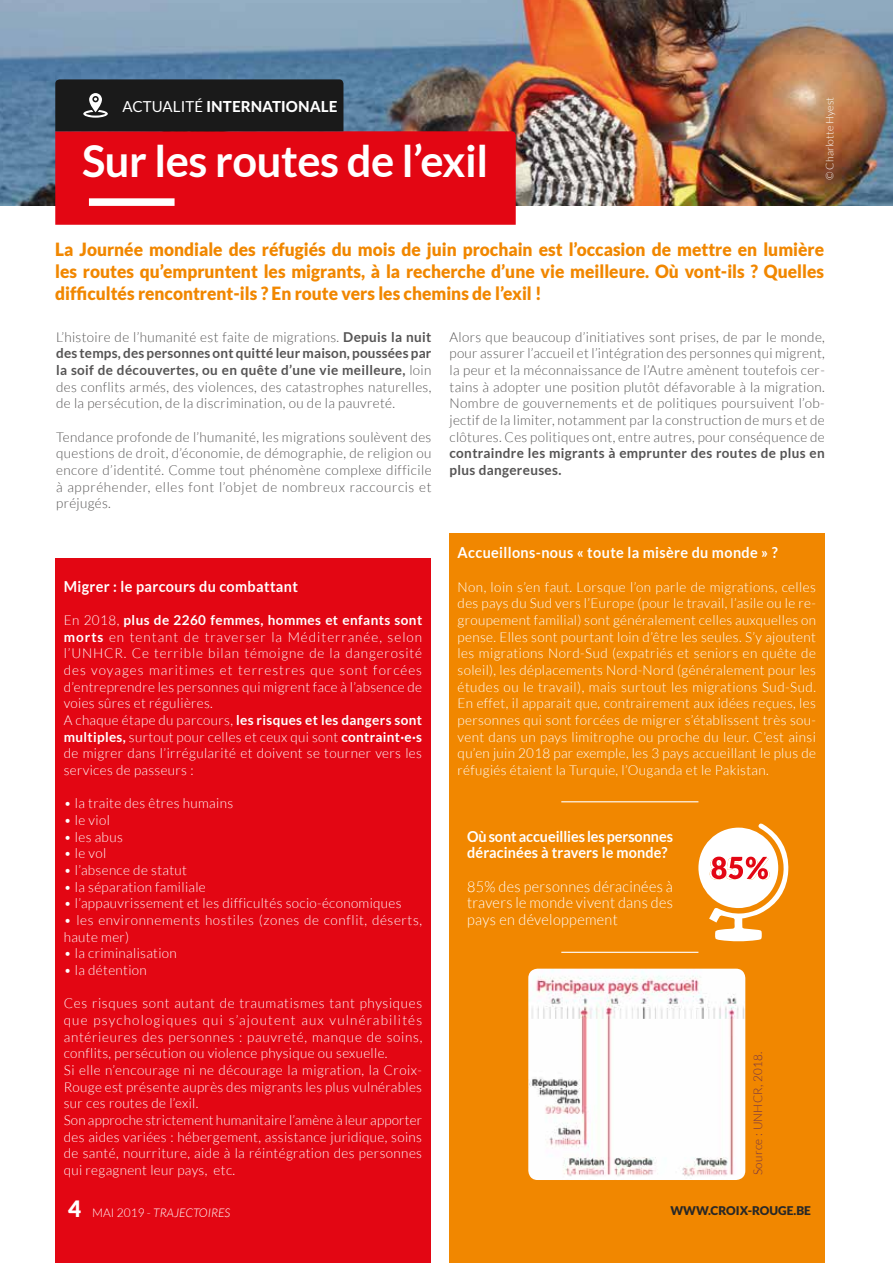
<style>
.page{position:relative;width:893px;height:1263px;background:#fff}
.page>*{position:absolute;margin:0;border:0;box-sizing:border-box;transform-origin:0 0}
.t1{font:700 43.95px "Lato";letter-spacing:-.01em;color:#fff}
.t2{font:900 18.15px/21.8px "Lato";color:#f18700;text-align:justify;scale:.95 1}
.t3{font:300 15.15px/16.6px "Lato";letter-spacing:.025em;color:#fff;text-align:justify;scale:.95 1}
.t4{font:700 15.15px "Lato";letter-spacing:.025em;color:#fff;scale:.95 1}
.t5{font:700 15.15px/16.6px "Lato";letter-spacing:-.005em;color:#fff;scale:.95 1}
.t6{font:800 15.15px "Lato";letter-spacing:.01em;color:#fff}
.t7{font:300 13.65px/16.6px "Lato";letter-spacing:.025em;color:#fff}
.t8{font:300 13.65px/16.6px "Lato";letter-spacing:.025em;color:#555454;text-align:justify}
.t9{font:700 13.65px/16.6px "Lato";letter-spacing:.025em;color:#555454}
.t10{font:300 13.65px/16.6px "Lato";letter-spacing:.05em;color:#fff}
.t11{font:italic 300 12px "Lato";color:#fff}
.t12{font:300 12px "Lato";letter-spacing:.025em;color:#6e304a}
.t13{font:900 12px "Lato";color:#282827}
.t14{font:300 10.5px "Lato";color:#fff}
.s1{font-weight:400}
.s2{font-weight:700}
.s3{font-weight:900;font-style:normal;font-size:22.5px}
.s4{font-style:normal}
</style>
<div class="page">
<img style="left:0;top:0;width:893px;height:206px">
<div style="left:55px;top:558px;width:376px;height:705px;background:#e30613"></div>
<div style="left:449px;top:534px;width:375px;height:729px;background:#f18700"></div>
<svg style="left:55px;top:79px;width:461px;height:146px;background:#a81b23"></svg>
<img style="left:528px;top:969px;width:217px;height:211px">
<svg style="left:698px;top:823px;width:91px;height:119px"></svg>
<hr style="left:561px;top:801px;width:137px;height:1px;background:#fff">
<hr style="left:561px;top:952px;width:137px;height:1px;background:#fff">
<p class="t6" style="left:122px;top:95px;width:216px"><span class="s1">ACTUALITÉ</span> INTERNATIONALE</p>
<p class="t14" style="left:824px;top:180px;width:85px;rotate:-90deg">© Charlotte Hyest</p>
<h1 class="t1" style="left:82px;top:136px;width:408px">Sur les routes de l’exil</h1>
<p class="t2" style="left:55px;top:239px;width:811px">La Journée mondiale des réfugiés du mois de juin prochain est l’occasion de mettre en lumière les routes qu’empruntent les migrants, à la recherche d’une vie meilleure. Où vont-ils ? Quelles difficultés rencontrent-ils ? En route vers les chemins de l’exil !</p>
<p class="t8" style="left:56px;top:329px;width:377px">L’histoire de l’humanité est faite de migrations. <span class="s2">Depuis la nuit des temps, des personnes ont quitté leur maison, poussées par la soif de découvertes, ou en quête d’une vie meilleure,</span> loin des conflits armés, des violences, des catastrophes naturelles, de la persécution, de la discrimination, ou de la pauvreté.</p>
<p class="t8" style="left:56px;top:429px;width:377px">Tendance profonde de l’humanité, les migrations soulèvent des questions de droit, d’économie, de démographie, de religion ou encore d’identité. Comme tout phénomène complexe difficile à appréhender, elles font l’objet de nombreux raccourcis et préjugés.</p>
<p class="t8" style="left:450px;top:329px;width:377px">Alors que beaucoup d’initiatives sont prises, de par le monde, pour assurer l’accueil et l’intégration des personnes qui migrent, la peur et la méconnaissance de l’Autre amènent toutefois cer&shy;tains à adopter une position plutôt défavorable à la migration.<br>Nombre de gouvernements et de politiques poursuivent l’ob&shy;jectif de la limiter, notamment par la construction de murs et de clôtures. Ces politiques ont, entre autres, pour conséquence de</p>
<p class="t9" style="left:450px;top:445px;width:377px">contraindre les migrants à emprunter des routes de plus en plus dangereuses.</p>
<p class="t4" style="left:64px;top:578px;width:248px">Migrer : le parcours du combattant</p>
<p class="t7" style="left:64px;top:612px;width:360px">En 2018, <span class="s2">plus de 2260 femmes, hommes et enfants sont morts</span> en tentant de traverser la Méditerranée, selon l’UNHCR. Ce terrible bilan témoigne de la dangerosité des voyages maritimes et terrestres que sont forcées d’entreprendre les personnes qui migrent face à l’absence de voies sûres et régulières.<br>A chaque étape du parcours, <span class="s2">les risques et les dangers sont multiples,</span> surtout pour celles et ceux qui sont <span class="s2">contraint·e·s </span>de migrer dans l’irrégularité et doivent se tourner vers les services de passeurs :</p>
<p class="t7" style="left:64px;top:795px;width:171px">• la traite des êtres humains</p>
<p class="t7" style="left:64px;top:812px;width:48px">• le viol</p>
<p class="t7" style="left:64px;top:829px;width:61px">• les abus</p>
<p class="t7" style="left:64px;top:845px;width:44px">• le vol</p>
<p class="t7" style="left:64px;top:862px;width:125px">• l’absence de statut</p>
<p class="t7" style="left:64px;top:878px;width:144px">• la séparation familiale</p>
<p class="t7" style="left:64px;top:895px;width:339px">• l’appauvrissement et les difficultés socio-économiques</p>
<p class="t10" style="left:64px;top:912px;width:360px">• les environnements hostiles (zones de conflit, déserts, haute mer)</p>
<p class="t7" style="left:64px;top:945px;width:115px">• la criminalisation</p>
<p class="t7" style="left:64px;top:962px;width:85px">• la détention</p>
<p class="t7" style="left:64px;top:995px;width:360px">Ces risques sont autant de traumatismes tant physiques que psychologiques qui s’ajoutent aux vulnérabilités antérieures des personnes : pauvreté, manque de soins, conflits, persécution ou violence physique ou sexuelle.<br>Si elle n’encourage ni ne décourage la migration, la Croix-Rouge est présente auprès des migrants les plus vulnérables sur ces routes de l’exil.<br>Son approche strictement humanitaire l’amène à leur apporter des aides variées : hébergement, assistance juridique, soins de santé, nourriture, aide à la réintégration des personnes qui regagnent leur pays, etc.</p>
<p class="t4" style="left:458px;top:544px;width:339px">Accueillons-nous « toute la misère du monde » ?</p>
<p class="t7" style="left:458px;top:579px;width:360px;text-align:justify">Non, loin s’en faut. Lorsque l’on parle de migrations, celles des pays du Sud vers l’Europe (pour le travail, l’asile ou le re&shy;groupement familial) sont généralement celles auxquelles on pense. Elles sont pourtant loin d’être les seules. S’y ajoutent les migrations Nord-Sud (expatriés et seniors en quête de soleil), les déplacements Nord-Nord (généralement pour les études ou le travail), mais surtout les migrations Sud-Sud.<br>En effet, il apparait que, contrairement aux idées reçues, les personnes qui sont forcées de migrer s’établissent très sou&shy;vent dans un pays limitrophe ou proche du leur. C’est ainsi qu’en juin 2018 par exemple, les 3 pays accueillant le plus de réfugiés étaient la Turquie, l’Ouganda et le Pakistan.</p>
<p class="t5" style="left:467px;top:828px;width:218px">Où sont accueillies les personnes déracinées à travers le monde?</p>
<p class="t3" style="left:467px;top:878px;width:218px">85% des personnes déracinées à travers le monde vivent dans des pays en développement</p>
<p class="t12" style="left:751px;top:1175px;width:125px;rotate:-90deg">Source : UNHCR, 2018.</p>
<p class="t11" style="left:68px;top:1206px;width:164px"><span class="s3">4</span> <span class="s4">MAI 2019 -</span> TRAJECTOIRES</p>
<p class="t13" style="left:670px;top:1204px;width:142px">WWW.CROIX-ROUGE.BE</p>
</div>
